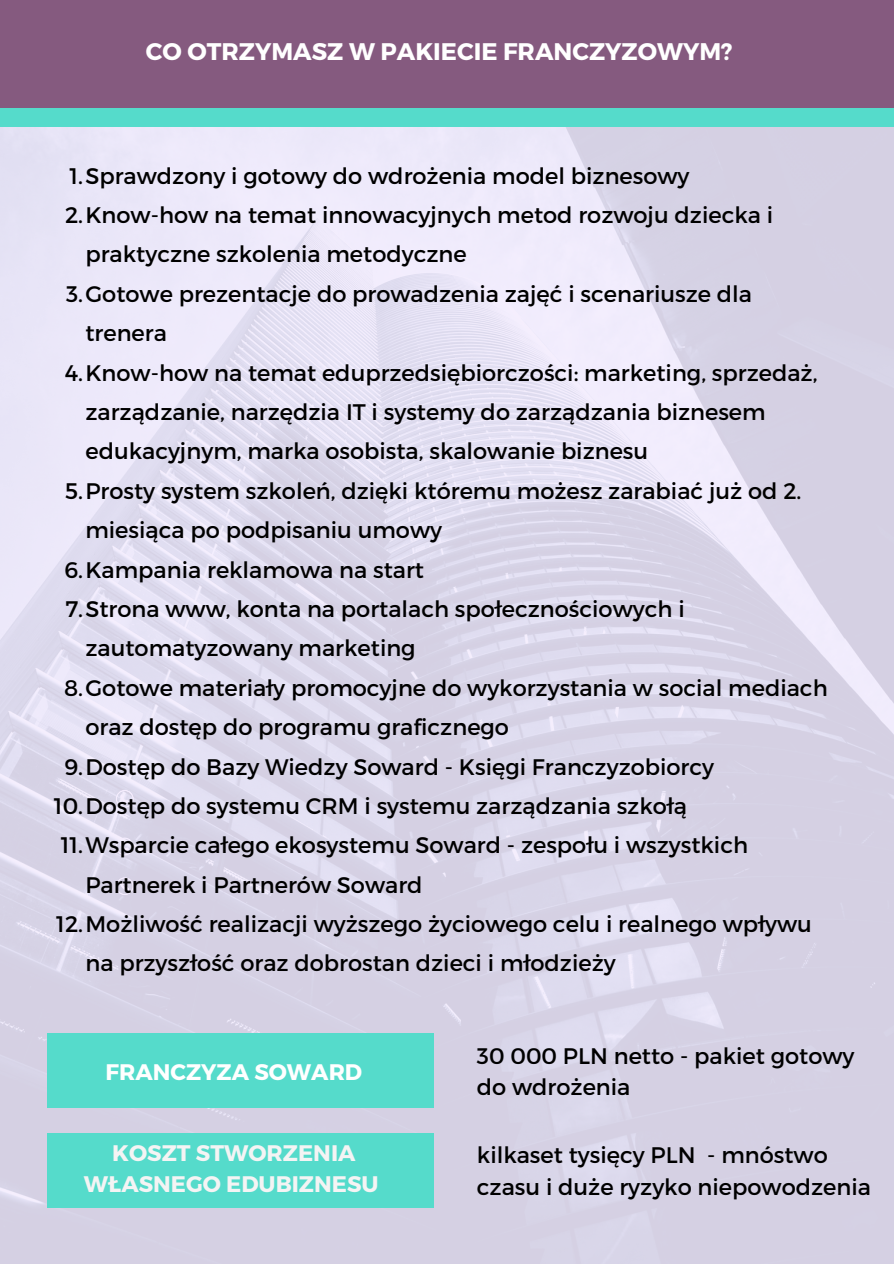
<style>
.page{position:relative;width:894px;height:1264px;background:#fff}
.page>*{position:absolute;margin:0;border:0;box-sizing:border-box;transform-origin:0 0}
.t1{font:700 24px "Montserrat";color:#fff}
.t2{font:22.5px/39.3px "Montserrat";color:#000}
.t3{font:700 22.5px/31.5px "Montserrat";color:#f4f4f4;text-align:center}
.t4{font:700 22.5px "Montserrat";color:#fff}
</style>
<div class="page">
<img style="left:0;top:127px;width:893px;height:1136px">
<svg style="left:116px;top:790px;width:17px;height:17px"></svg>
<svg style="left:116px;top:837px;width:17px;height:18px"></svg>
<svg style="left:116px;top:877px;width:17px;height:18px"></svg>
<div style="left:0;top:20px;width:893px;height:107px;background:#55dbcb"></div>
<div style="left:0;top:0;width:893px;height:107px;background:#855a7f"></div>
<div style="left:47px;top:1132px;width:386px;height:75px;background:#55dbcb"></div>
<div style="left:47px;top:1032px;width:386px;height:75px;background:#55dbcb"></div>
<p class="t1" style="left:146px;top:36px;width:588px">CO OTRZYMASZ W PAKIECIE FRANCZYZOWYM?</p>
<h1 class="t2" style="left:69px;top:155px;width:621px">1.Sprawdzony i gotowy do wdrożenia model biznesowy</h1>
<p class="t2" style="left:85px;top:194px;width:689px;text-indent:-20px">2.Know-how na temat innowacyjnych metod rozwoju dziecka i praktyczne szkolenia metodyczne</p>
<p class="t2" style="left:85px;top:273px;width:668px;text-indent:-19px">3.Gotowe prezentacje do prowadzenia zajęć i scenariusze dla trenera</p>
<p class="t2" style="left:85px;top:352px;width:733px;text-indent:-21px">4.Know-how na temat eduprzedsiębiorczości: marketing, sprzedaż, zarządzanie, narzędzia IT i systemy do zarządzania biznesem edukacyjnym, marka osobista, skalowanie biznesu</p>
<p class="t2" style="left:85px;top:470px;width:717px;text-indent:-20px">5.Prosty system szkoleń, dzięki któremu możesz zarabiać już od 2. miesiąca po podpisaniu umowy</p>
<p class="t2" style="left:64px;top:548px;width:361px">6.Kampania reklamowa na start</p>
<p class="t2" style="left:85px;top:588px;width:600px;text-indent:-20px">7.Strona www, konta na portalach społecznościowych i zautomatyzowany marketing</p>
<p class="t2" style="left:85px;top:667px;width:743px;text-indent:-21px">8.Gotowe materiały promocyjne do wykorzystania w social mediach oraz dostęp do programu graficznego</p>
<p class="t2" style="left:64px;top:745px;width:651px">9.Dostęp do Bazy Wiedzy Soward - Księgi Franczyzobiorcy</p>
<p class="t2" style="left:54px;top:785px;width:634px">10.Dostęp do systemu CRM i systemu zarządzania szkołą</p>
<p class="t2" style="left:85px;top:824px;width:664px;text-indent:-25px">11.Wsparcie całego ekosystemu Soward - zespołu i wszystkich<br>Partnerek i Partnerów Soward</p>
<p class="t2" style="left:85px;top:903px;width:727px;text-indent:-29px">12.Możliwość realizacji wyższego życiowego celu i realnego wpływu na przyszłość oraz dobrostan dzieci i młodzieży</p>
<p class="t4" style="left:105px;top:1057px;width:258px">FRANCZYZA SOWARD</p>
<p class="t3" style="left:84px;top:1135px;width:296px">KOSZT STWORZENIA<br>WŁASNEGO EDUBIZNESU</p>
<p class="t2" style="left:477px;top:1038px;width:379px;line-height:31.5px">30 000 PLN netto - pakiet gotowy do wdrożenia</p>
<p class="t2" style="left:477px;top:1138px;width:395px;line-height:31.5px">kilkaset tysięcy PLN - mnóstwo czasu i duże ryzyko niepowodzenia</p>
</div>
